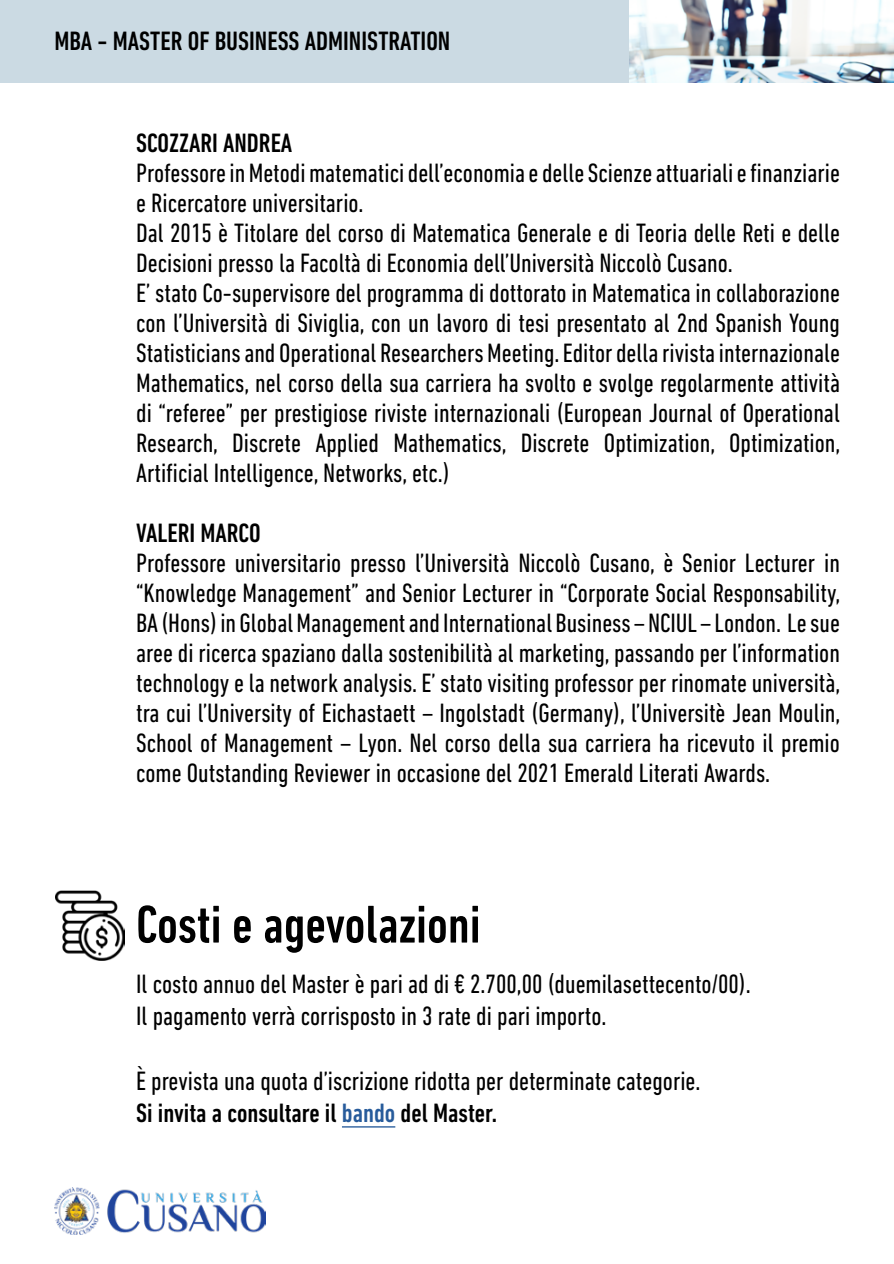
<style>
.page{position:relative;width:894px;height:1264px;background:#fff}
.page>*{position:absolute;margin:0;border:0;box-sizing:border-box;transform-origin:0 0}
.t1{font:500 condensed 54px "DIN Next LT Pro";color:#000}
.t2{font:condensed 27px/30px "DIN Next LT Pro";color:#000}
.t3{font:500 condensed 27px "DIN Next LT Pro";color:#000}
.s1{font-weight:500}
.s2{font-weight:500;color:#275b9b}
</style>
<div class="page">
<img style="left:54px;top:1187px;width:211px;height:47px">
<div style="left:0;top:0;width:893px;height:83px;background:#cbdae3"></div>
<img style="left:55px;top:890px;width:69px;height:69px">
<hr style="left:342px;top:1126px;width:53px;height:1px;background:#275b9b">
<img style="left:630px;top:0;width:263px;height:83px">
<p class="t3" style="left:54px;top:25px;width:397px">MBA - MASTER OF BUSINESS ADMINISTRATION</p>
<p class="t3" style="left:136px;top:127px;width:158px">SCOZZARI ANDREA</p>
<p class="t2" style="left:136px;top:157px;width:705px">Professore in Metodi matematici dell’economia e delle Scienze attuariali e finanziarie e Ricercatore universitario.<br>Dal 2015 è Titolare del corso di Matematica Generale e di Teoria delle Reti e delle Decisioni presso la Facoltà di Economia dell’Università Niccolò Cusano.<br>E’ stato Co-supervisore del programma di dottorato in Matematica in collaborazione con l’Università di Siviglia, con un lavoro di tesi presentato al 2nd Spanish Young Statisticians and Operational Researchers Meeting. Editor della rivista internazionale Mathematics, nel corso della sua carriera ha svolto e svolge regolarmente attività di “referee” per prestigiose riviste internazionali (European Journal of Operational Research, Discrete Applied Mathematics, Discrete Optimization, Optimization, Artificial Intelligence, Networks, etc.)</p>
<p class="t3" style="left:136px;top:517px;width:126px">VALERI MARCO</p>
<p class="t2" style="left:136px;top:547px;width:705px;text-align:justify">Professore universitario presso l’Università Niccolò Cusano, è Senior Lecturer in “Knowledge Management” and Senior Lecturer in “Corporate Social Responsability, BA (Hons) in Global Management and International Business – NCIUL – London. Le sue aree di ricerca spaziano dalla sostenibilità al marketing, passando per l’information technology e la network analysis. E’ stato visiting professor per rinomate università, tra cui l’University of Eichastaett – Ingolstadt (Germany), l’Universitè Jean Moulin, School of Management – Lyon. Nel corso della sua carriera ha ricevuto il premio come Outstanding Reviewer in occasione del 2021 Emerald Literati Awards.</p>
<h1 class="t1" style="left:136px;top:893px;width:346px">Costi e agevolazioni</h1>
<p class="t2" style="left:136px;top:966px;width:616px;line-height:32.4px">Il costo annuo del Master è pari ad di € 2.700,00 (duemilasettecento/00).<br>Il pagamento verrà corrisposto in 3 rate di pari importo.</p>
<p class="t2" style="left:136px;top:1064px;width:566px;line-height:32.4px">È prevista una quota d’iscrizione ridotta per determinate categorie.<br><span class="s1">Si invita a consultare il</span> <span class="s2">bando</span> <span class="s1">del Master.</span></p>
</div>
